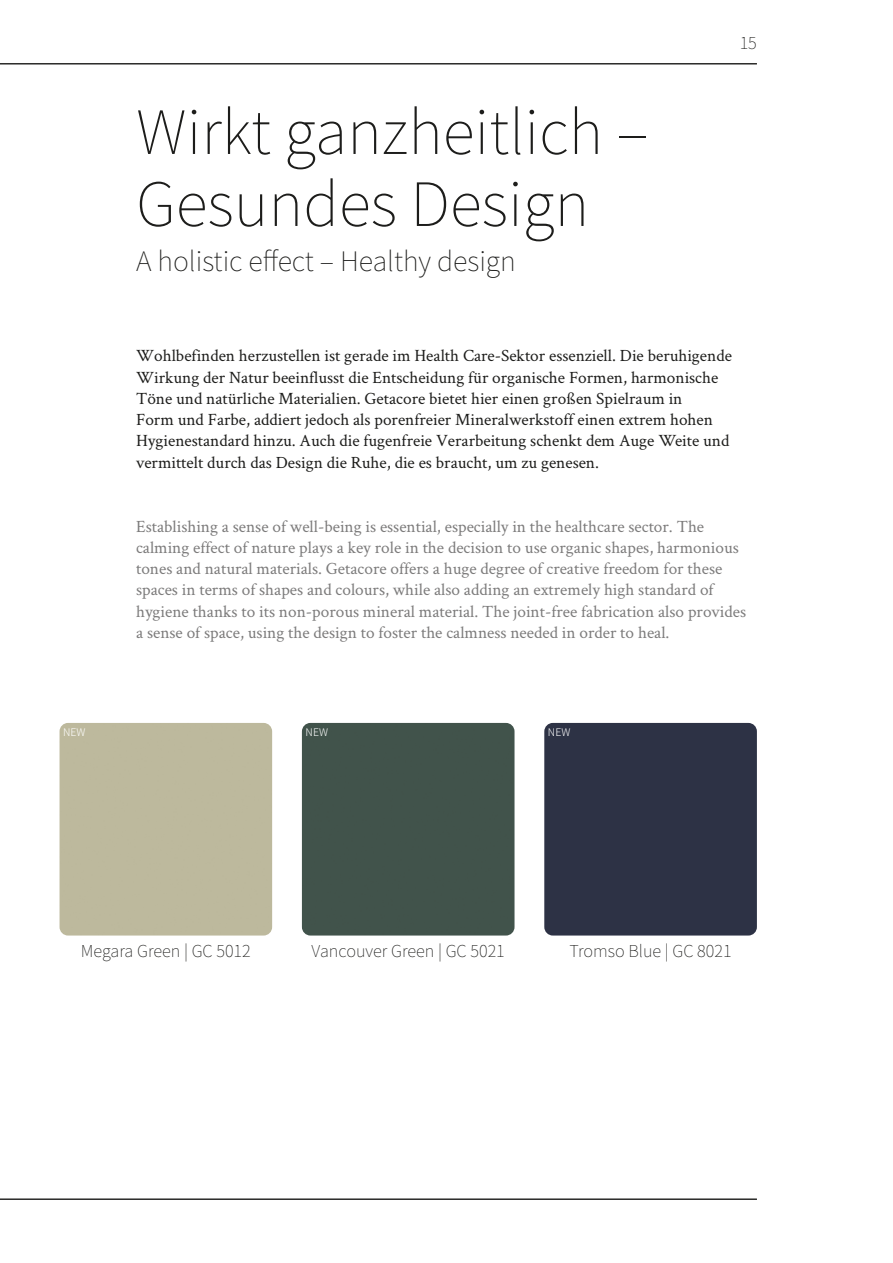
<style>
.page{position:relative;width:893px;height:1263px;background:#fff}
.page>*{position:absolute;margin:0;border:0;box-sizing:border-box;transform-origin:0 0}
.t1{font:100 60px/72px "Noto Sans SC";color:#1d1d1b}
.t2{font:100 27px "Noto Sans SC";color:#1d1d1b}
.t3{font:17.25px/21.3px "Crimson Text";color:#7c7b7b}
.t4{font:17.25px/21.3px "Crimson Text";color:#1d1d1b}
.t5{font:100 16.5px "Noto Sans SC";color:#1d1d1b}
.t6{font:300 10.5px "Noto Sans SC";color:#fff}
</style>
<div class="page">
<div style="left:302px;top:723px;width:212px;height:212px;background:#41534b"></div>
<div style="left:544px;top:723px;width:213px;height:212px;background:#2d3245"></div>
<hr style="left:0;top:1199px;width:757px;height:1px;background:#1d1d1b">
<hr style="left:0;top:63px;width:757px;height:1px;background:#1d1d1b">
<h1 class="t1" style="left:136px;top:97px;width:513px">Wirkt ganzheitlich –<br>Gesundes Design</h1>
<h2 class="t2" style="left:136px;top:246px;width:381px">A holistic effect – Healthy design</h2>
<p class="t5" style="left:740px;top:34px;width:19px">15</p>
<p class="t4" style="left:136px;top:345px;width:597px">Wohlbefinden herzustellen ist gerade im Health Care-Sektor essenziell. Die beruhigende Wirkung der Natur beeinflusst die Entscheidung für organische Formen, harmonische Töne und natürliche Materialien. Getacore bietet hier einen großen Spielraum in<br>Form und Farbe, addiert jedoch als porenfreier Mineralwerkstoff einen extrem hohen Hygienestandard hinzu. Auch die fugenfreie Verarbeitung schenkt dem Auge Weite und vermittelt durch das Design die Ruhe, die es braucht, um zu genesen.</p>
<p class="t3" style="left:136px;top:515px;width:611px">Establishing a sense of well-being is essential, especially in the healthcare sector. The calming effect of nature plays a key role in the decision to use organic shapes, harmonious tones and natural materials. Getacore offers a huge degree of creative freedom for these spaces in terms of shapes and colours, while also adding an extremely high standard of hygiene thanks to its non-porous mineral material. The joint-free fabrication also provides a sense of space, using the design to foster the calmness needed in order to heal.</p>
<p class="t6" style="left:63px;top:726px;width:24px">NEW</p>
<p class="t6" style="left:306px;top:726px;width:24px">NEW</p>
<p class="t6" style="left:548px;top:726px;width:24px">NEW</p>
<p class="t5" style="left:81px;top:941px;width:171px">Megara Green | GC 5012</p>
<p class="t5" style="left:312px;top:941px;width:195px">Vancouver Green | GC 5021</p>
<p class="t5" style="left:569px;top:941px;width:164px">Tromso Blue | GC 8021</p>
</div>
